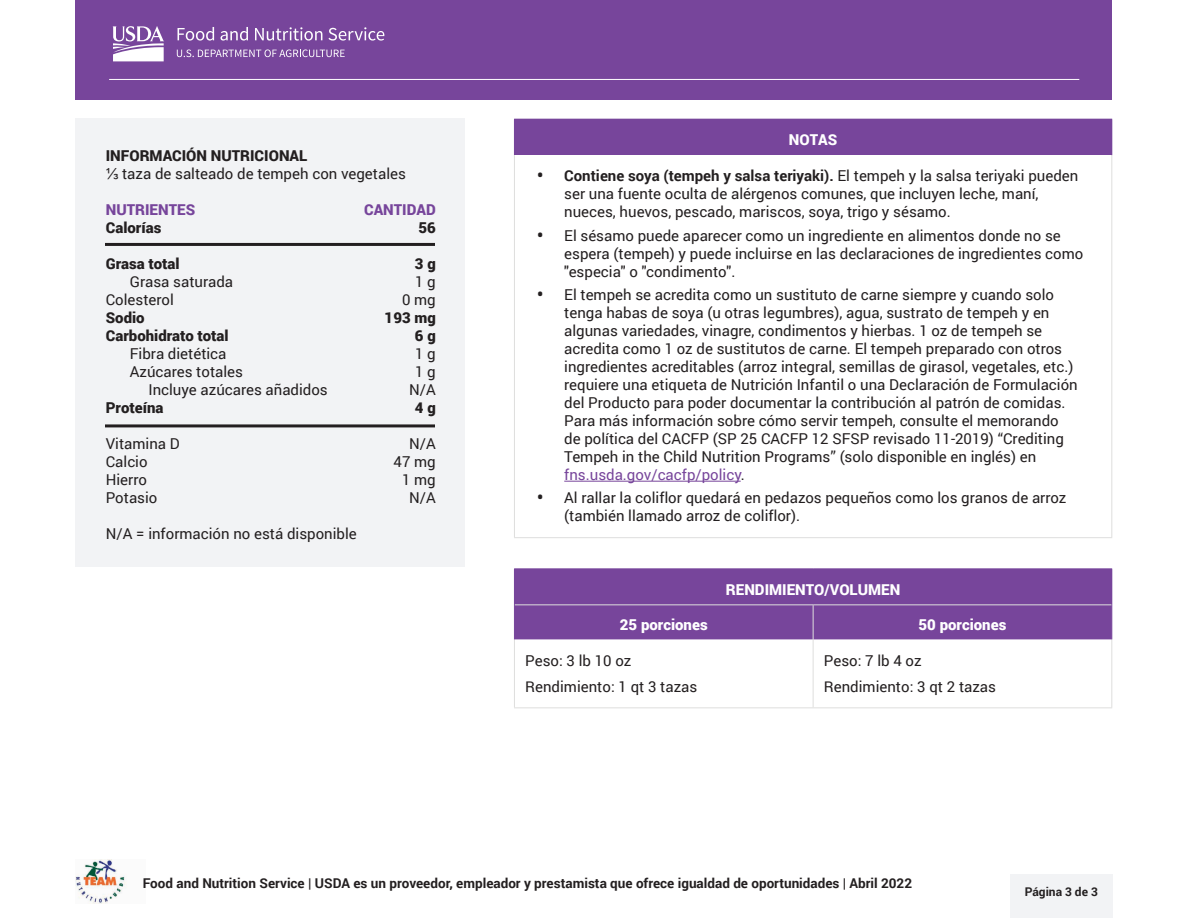
<style>
.page{position:relative;width:1188px;height:918px;background:#fff}
.page>*{position:absolute;margin:0;border:0;box-sizing:border-box;transform-origin:0 0}
.t1{font:15px/18px "Roboto";color:#231f20}
.t2{font:900 15px "Roboto";color:#231f20}
.t3{font:700 15px "Roboto";color:#231f20}
.t4{font:900 15px "Roboto";color:#fff}
.t5{font:900 15px "Roboto";color:#77459b}
.t6{font:700 13.5px "Roboto";color:#231f20}
.t7{font:700 12px "Roboto";color:#231f20}
.s1{font-family:"Arial"}
.s2{font-weight:900;font-size:16.5px}
.s3{font-weight:400}
.s4{color:#77459b}
</style>
<div class="page">
<div style="left:515px;top:605px;width:596px;height:34px;background:#77459b"></div>
<div style="left:76px;top:0;width:1036px;height:100px;background:#77459b"></div>
<svg style="left:178px;top:27px;width:36px;height:14px"></svg>
<svg style="left:221px;top:27px;width:27px;height:14px"></svg>
<svg style="left:255px;top:27px;width:67px;height:14px"></svg>
<svg style="left:328px;top:27px;width:56px;height:14px"></svg>
<svg style="left:177px;top:49px;width:168px;height:8px"></svg>
<svg style="left:112px;top:26px;width:52px;height:35px"></svg>
<hr style="left:109px;top:79px;width:970px;height:1px;background:#fff">
<img style="left:75px;top:860px;width:52px;height:43px">
<div style="left:1010px;top:874px;width:102px;height:44px;background:#f2f3f5"></div>
<div style="left:76px;top:118px;width:389px;height:449px;background:#f2f3f5"></div>
<hr style="left:813px;top:605px;width:1px;height:34px;background:#dededd">
<hr style="left:514px;top:639px;width:1px;height:68px;background:#dededd">
<hr style="left:813px;top:639px;width:1px;height:68px;background:#dededd">
<hr style="left:1111px;top:639px;width:1px;height:68px;background:#dededd">
<hr style="left:514px;top:707px;width:299px;height:1px;background:#dededd">
<hr style="left:813px;top:707px;width:299px;height:1px;background:#dededd">
<hr style="left:514px;top:605px;width:1px;height:34px;background:#77459b">
<hr style="left:1111px;top:605px;width:1px;height:34px;background:#77459b">
<hr style="left:514px;top:155px;width:1px;height:382px;background:#dededd">
<hr style="left:1111px;top:155px;width:1px;height:382px;background:#dededd">
<hr style="left:514px;top:537px;width:598px;height:1px;background:#dededd">
<hr style="left:564px;top:481px;width:177px;height:1px;background:#77459b">
<hr style="left:105px;top:243px;width:330px;height:3px;background:#231f20">
<hr style="left:105px;top:424px;width:330px;height:3px;background:#231f20">
<div style="left:514px;top:119px;width:598px;height:36px;background:#77459b"></div>
<div style="left:514px;top:569px;width:598px;height:36px;background:#77459b"></div>
<hr style="left:515px;top:604px;width:298px;height:1px;background:#dededd">
<hr style="left:813px;top:604px;width:298px;height:1px;background:#dededd">
<hr style="left:514px;top:568px;width:299px;height:1px;background:#77459b">
<hr style="left:813px;top:568px;width:299px;height:1px;background:#77459b">
<h2 class="t2" style="left:106px;top:145px;width:203px">INFORMACIÓN NUTRICIONAL</h2>
<h2 class="t4" style="left:789px;top:129px;width:50px">NOTAS</h2>
<p class="t1" style="left:106px;top:164px;width:302px"><span class="s1">⅓</span> taza de salteado de tempeh con vegetales</p>
<p class="t3" style="left:537px;top:165px;width:543px"><span class="s2">•</span> Contiene soya (tempeh y salsa teriyaki). <span class="s3">El tempeh y la salsa teriyaki pueden</span></p>
<p class="t5" style="left:106px;top:199px;width:91px">NUTRIENTES</p>
<p class="t5" style="left:364px;top:199px;width:73px">CANTIDAD</p>
<p class="t2" style="left:106px;top:217px;width:57px">Calorías</p>
<p class="t2" style="left:418px;top:217px;width:19px">56</p>
<p class="t2" style="left:106px;top:253px;width:75px">Grasa total</p>
<p class="t2" style="left:415px;top:253px;width:22px">3 g</p>
<p class="t1" style="left:130px;top:272px;width:105px">Grasa saturada</p>
<p class="t1" style="left:415px;top:272px;width:22px">1 g</p>
<p class="t1" style="left:106px;top:290px;width:69px">Colesterol</p>
<p class="t1" style="left:402px;top:290px;width:35px">0 mg</p>
<p class="t2" style="left:106px;top:307px;width:40px">Sodio</p>
<p class="t2" style="left:385px;top:307px;width:53px">193 mg</p>
<p class="t2" style="left:106px;top:325px;width:124px">Carbohidrato total</p>
<p class="t2" style="left:415px;top:325px;width:22px">6 g</p>
<p class="t1" style="left:130px;top:344px;width:98px">Fibra dietética</p>
<p class="t1" style="left:415px;top:344px;width:22px">1 g</p>
<p class="t1" style="left:130px;top:362px;width:115px">Azúcares totales</p>
<p class="t1" style="left:415px;top:362px;width:22px">1 g</p>
<p class="t1" style="left:148px;top:380px;width:181px">Incluye azúcares añadidos</p>
<p class="t1" style="left:409px;top:380px;width:28px">N/A</p>
<p class="t2" style="left:106px;top:397px;width:59px">Proteína</p>
<p class="t2" style="left:415px;top:397px;width:22px">4 g</p>
<p class="t1" style="left:106px;top:434px;width:75px">Vitamina D</p>
<p class="t1" style="left:409px;top:434px;width:28px">N/A</p>
<p class="t1" style="left:106px;top:452px;width:43px">Calcio</p>
<p class="t1" style="left:394px;top:452px;width:44px">47 mg</p>
<p class="t1" style="left:106px;top:470px;width:43px">Hierro</p>
<p class="t1" style="left:402px;top:470px;width:35px">1 mg</p>
<p class="t1" style="left:106px;top:488px;width:53px">Potasio</p>
<p class="t1" style="left:409px;top:488px;width:28px">N/A</p>
<p class="t1" style="left:106px;top:524px;width:253px">N/A = información no está disponible</p>
<p class="t1" style="left:564px;top:184px;width:476px">ser una fuente oculta de alérgenos comunes, que incluyen leche, maní, nueces, huevos, pescado, mariscos, soya, trigo y sésamo.</p>
<p class="t1" style="left:564px;top:226px;width:521px;text-indent:-27px"><span class="s2">•</span> El sésamo puede aparecer como un ingrediente en alimentos donde no se espera (tempeh) y puede incluirse en las declaraciones de ingredientes como "especia" o "condimento".</p>
<p class="t1" style="left:564px;top:285px;width:515px;text-indent:-27px"><span class="s2">•</span> El tempeh se acredita como un sustituto de carne siempre y cuando solo tenga habas de soya (u otras legumbres), agua, sustrato de tempeh y en algunas variedades, vinagre, condimentos y hierbas. 1 oz de tempeh se acredita como 1 oz de sustitutos de carne. El tempeh preparado con otros ingredientes acreditables (arroz integral, semillas de girasol, vegetales, etc.) requiere una etiqueta de Nutrición Infantil o una Declaración de Formulación del Producto para poder documentar la contribución al patrón de comidas.<br>Para más información sobre cómo servir tempeh, consulte el memorando de política del CACFP (SP 25 CACFP 12 SFSP revisado 11-2019) “Crediting Tempeh in the Child Nutrition Programs” (solo disponible en inglés) en <span class="s4">fns.usda.gov/cacfp/policy</span>.</p>
<p class="t1" style="left:564px;top:489px;width:504px;text-indent:-27px"><span class="s2">•</span> Al rallar la coliflor quedará en pedazos pequeños como los granos de arroz (también llamado arroz de coliflor).</p>
<h2 class="t4" style="left:726px;top:579px;width:176px">RENDIMIENTO/VOLUMEN</h2>
<p class="t4" style="left:620px;top:614px;width:89px">25 porciones</p>
<p class="t4" style="left:919px;top:614px;width:89px">50 porciones</p>
<p class="t1" style="left:525px;top:651px;width:108px">Peso: 3 lb 10 oz</p>
<p class="t1" style="left:824px;top:651px;width:99px">Peso: 7 lb 4 oz</p>
<p class="t1" style="left:525px;top:677px;width:174px">Rendimiento: 1 qt 3 tazas</p>
<p class="t1" style="left:824px;top:677px;width:174px">Rendimiento: 3 qt 2 tazas</p>
<p class="t6" style="left:143px;top:874px;width:771px">Food and Nutrition Service | USDA es un proveedor, empleador y prestamista que ofrece igualdad de oportunidades | Abril 2022</p>
<p class="t7" style="left:1025px;top:883px;width:75px">Página 3 de 3</p>
</div>
